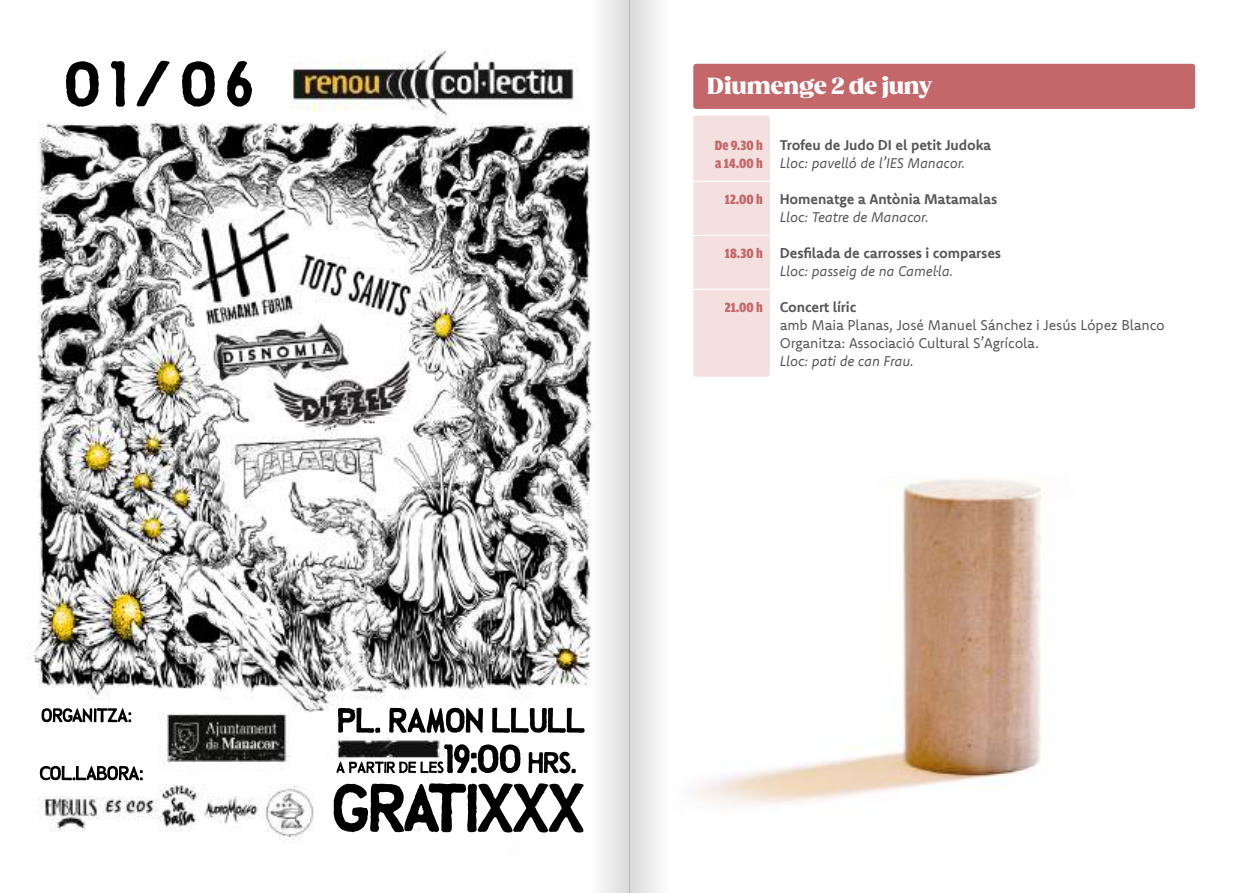
<style>
.page{position:relative;width:1259px;height:893px;background:#fff}
.page>*{position:absolute;margin:0;border:0;box-sizing:border-box;transform-origin:0 0}
.t1{font:800 22.5px "Gazpacho";color:#fff}
.t2{font:700 14.25px "Komet";letter-spacing:-.01em;color:#575656}
.t3{font:italic 14.25px "Komet";letter-spacing:-.01em;color:#575656}
.t4{font:14.25px/18px "Komet";letter-spacing:-.01em;color:#575656}
.t5{font:900 14.25px/18px "Amplitude Cond";color:#c4676a}
</style>
<div class="page">
<img style="left:695px;top:478px;width:350px;height:329px">
<div style="left:693px;top:116px;width:77px;height:261px;background:#f3e0df;border-radius:3px"></div>
<img style="left:29px;top:50px;width:545px;height:793px">
<div style="left:693px;top:64px;width:502px;height:45px;background:#c4676a;border-radius:3px"></div>
<hr style="left:693px;top:181px;width:77px;height:1px;background:#fff">
<hr style="left:693px;top:235px;width:77px;height:1px;background:#fff">
<hr style="left:693px;top:289px;width:77px;height:1px;background:#fff">
<div style="left:629px;top:0;width:56px;height:893px;background:linear-gradient(to right,#dcdcdc,#fff)"></div>
<svg style="left:574px;top:0;width:55px;height:893px"></svg>
<h1 class="t1" style="left:707px;top:72px;width:226px">Diumenge 2 de juny</h1>
<p class="t5" style="left:715px;top:137px;width:49px">De 9.30 h a 14.00 h</p>
<p class="t5" style="left:725px;top:191px;width:39px">12.00 h</p>
<p class="t5" style="left:725px;top:245px;width:39px">18.30 h</p>
<p class="t5" style="left:725px;top:299px;width:39px">21.00 h</p>
<p class="t2" style="left:780px;top:136px;width:213px">Trofeu de Judo DI el petit Judoka</p>
<p class="t3" style="left:780px;top:154px;width:187px">Lloc: pavelló de l’IES Manacor.</p>
<p class="t2" style="left:780px;top:190px;width:219px">Homenatge a Antònia Matamalas</p>
<p class="t3" style="left:780px;top:208px;width:150px">Lloc: Teatre de Manacor.</p>
<p class="t2" style="left:780px;top:244px;width:223px">Desfilada de carrosses i comparses</p>
<p class="t3" style="left:780px;top:262px;width:175px">Lloc: passeig de na Camel·la.</p>
<p class="t2" style="left:780px;top:298px;width:78px">Concert líric</p>
<p class="t4" style="left:780px;top:316px;width:387px">amb Maia Planas, José Manuel Sánchez i Jesús López Blanco<br>Organitza: Associació Cultural S’Agrícola.</p>
<p class="t3" style="left:780px;top:352px;width:136px">Lloc: pati de can Frau.</p>
</div>
